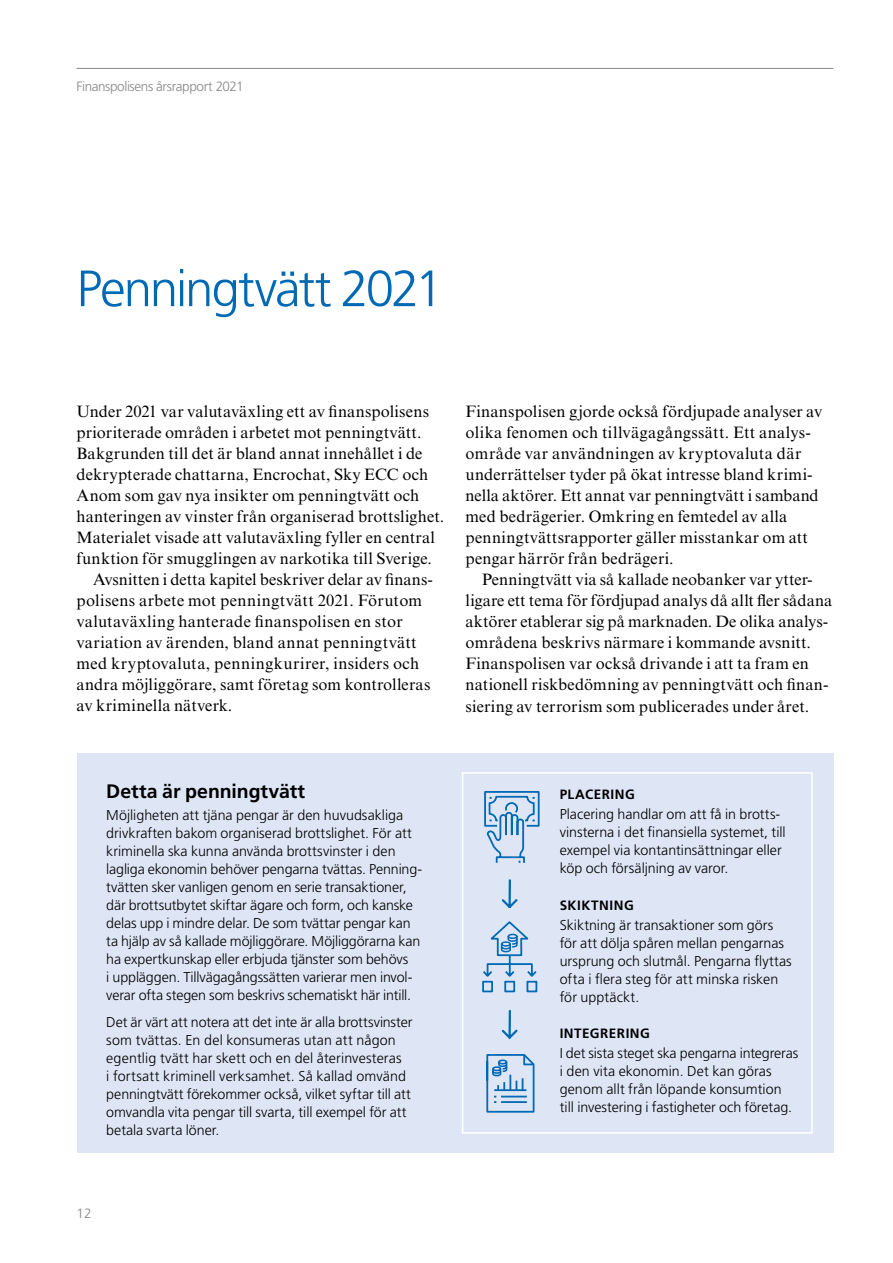
<style>
.page{position:relative;width:893px;height:1263px;background:#fff}
.page>*{position:absolute;margin:0;border:0;box-sizing:border-box;transform-origin:0 0}
.t1{font:300 51px "Frutiger LT Std";letter-spacing:-.04em;color:#0069b4}
.t2{font:700 19.5px "Frutiger LT Std";letter-spacing:-.005em;color:#000}
.t3{font:16.5px/21px "Times New Roman MT Std";letter-spacing:.01em;color:#000}
.t4{font:300 14.25px/18px "Frutiger LT Std";letter-spacing:-.005em;color:#000}
.t5{font:300 13.5px "Frutiger LT Std";letter-spacing:-.03em;color:#878787}
.t6{font:700 13.5px "Frutiger LT Std";letter-spacing:.04em;color:#000}
</style>
<div class="page">
<hr style="left:77px;top:68px;width:756px;height:1px;background:#878787">
<div style="left:77px;top:753px;width:756px;height:399px;background:#dee6f6"></div>
<svg style="left:484px;top:791px;width:56px;height:72px"></svg>
<svg style="left:482px;top:921px;width:56px;height:72px"></svg>
<svg style="left:486px;top:1054px;width:49px;height:59px"></svg>
<svg style="left:501px;top:1009px;width:17px;height:30px"></svg>
<div style="left:462px;top:772px;width:351px;height:361px;border:2px solid #fff"></div>
<svg style="left:501px;top:879px;width:17px;height:30px"></svg>
<p class="t5" style="left:77px;top:79px;width:168px">Finanspolisens årsrapport 2021</p>
<h1 class="t1" style="left:77px;top:260px;width:368px">Penningtvätt 2021</h1>
<p class="t3" style="left:77px;top:401px;width:354px">Under 2021 var valutaväxling ett av finanspolisens</p>
<p class="t3" style="left:77px;top:422px;width:346px">prioriterade områden i arbetet mot penningtvätt.</p>
<p class="t3" style="left:77px;top:443px;width:347px">Bakgrunden till det är bland annat innehållet i de</p>
<p class="t3" style="left:77px;top:464px;width:353px">dekrypterade chattarna, Encrochat, Sky ECC och</p>
<p class="t3" style="left:77px;top:485px;width:344px">Anom som gav nya insikter om penningtvätt och</p>
<p class="t3" style="left:77px;top:506px;width:369px">hanteringen av vinster från organiserad brottslighet.</p>
<p class="t3" style="left:77px;top:527px;width:360px">Materialet visade att valutaväxling fyller en central</p>
<p class="t3" style="left:77px;top:548px;width:357px">funktion för smugglingen av narkotika till Sverige.</p>
<p class="t3" style="left:93px;top:569px;width:340px">Avsnitten i detta kapitel beskriver delar av finans-</p>
<p class="t3" style="left:77px;top:590px;width:347px">polisens arbete mot penningtvätt 2021. Förutom</p>
<p class="t3" style="left:77px;top:611px;width:328px">valutaväxling hanterade finanspolisen en stor</p>
<p class="t3" style="left:77px;top:632px;width:342px">variation av ärenden, bland annat penningtvätt</p>
<p class="t3" style="left:77px;top:653px;width:344px">med kryptovaluta, penningkurirer, insiders och</p>
<p class="t3" style="left:77px;top:674px;width:355px">andra möjliggörare, samt företag som kontrolleras</p>
<p class="t3" style="left:77px;top:695px;width:157px">av kriminella nätverk.</p>
<p class="t3" style="left:466px;top:401px;width:358px">Finanspolisen gjorde också fördjupade analyser av olika fenomen och tillvägagångssätt. Ett analys&shy;område var användningen av kryptovaluta där underrättelser tyder på ökat intresse bland krimi&shy;nella aktörer. Ett annat var penningtvätt i samband med bedrägerier. Omkring en femtedel av alla penningtvättsrapporter gäller misstankar om att pengar härrör från bedrägeri.</p>
<p class="t3" style="left:466px;top:569px;width:368px;text-indent:17px">Penningtvätt via så kallade neobanker var ytter&shy;ligare ett tema för fördjupad analys då allt fler sådana aktörer etablerar sig på marknaden. De olika analys&shy;områdena beskrivs närmare i kommande avsnitt.<br>Finanspolisen var också drivande i att ta fram en nationell riskbedömning av penningtvätt och finan&shy;siering av terrorism som publicerades under året.</p>
<p class="t2" style="left:106px;top:779px;width:200px">Detta är penningtvätt</p>
<p class="t4" style="left:106px;top:806px;width:317px">Möjligheten att tjäna pengar är den huvudsakliga drivkraften bakom organiserad brottslighet. För att kriminella ska kunna använda brottsvinster i den lagliga ekonomin behöver pengarna tvättas. Penning&shy;tvätten sker vanligen genom en serie transaktioner, där brottsutbytet skiftar ägare och form, och kanske delas upp i mindre delar. De som tvättar pengar kan ta hjälp av så kallade möjliggörare. Möjliggörarna kan ha expertkunskap eller erbjuda tjänster som behövs<br>i uppläggen. Tillvägagångssätten varierar men invol&shy;verar ofta stegen som beskrivs schematiskt här intill.</p>
<p class="t4" style="left:106px;top:1013px;width:308px">Det är värt att notera att det inte är alla brottsvinster som tvättas. En del konsumeras utan att någon egentlig tvätt har skett och en del återinvesteras<br>i fortsatt kriminell verksamhet. Så kallad omvänd penningtvätt förekommer också, vilket syftar till att omvandla vita pengar till svarta, till exempel för att betala svarta löner.</p>
<p class="t6" style="left:560px;top:787px;width:77px">PLACERING</p>
<p class="t4" style="left:560px;top:806px;width:228px">Placering handlar om att få in brotts&shy;vinsterna i det finansiella systemet, till exempel via kontantinsättningar eller köp och försäljning av varor.</p>
<p class="t6" style="left:560px;top:897px;width:76px">SKIKTNING</p>
<p class="t4" style="left:560px;top:916px;width:234px">Skiktning är transaktioner som görs för att dölja spåren mellan pengarnas ursprung och slutmål. Pengarna flyttas ofta i flera steg för att minska risken för upptäckt.</p>
<p class="t6" style="left:560px;top:1025px;width:92px">INTEGRERING</p>
<p class="t4" style="left:560px;top:1044px;width:240px">I det sista steget ska pengarna integreras i den vita ekonomin. Det kan göras genom allt från löpande konsumtion till investering i fastigheter och företag.</p>
<p class="t5" style="left:77px;top:1205px;width:17px">12</p>
</div>
